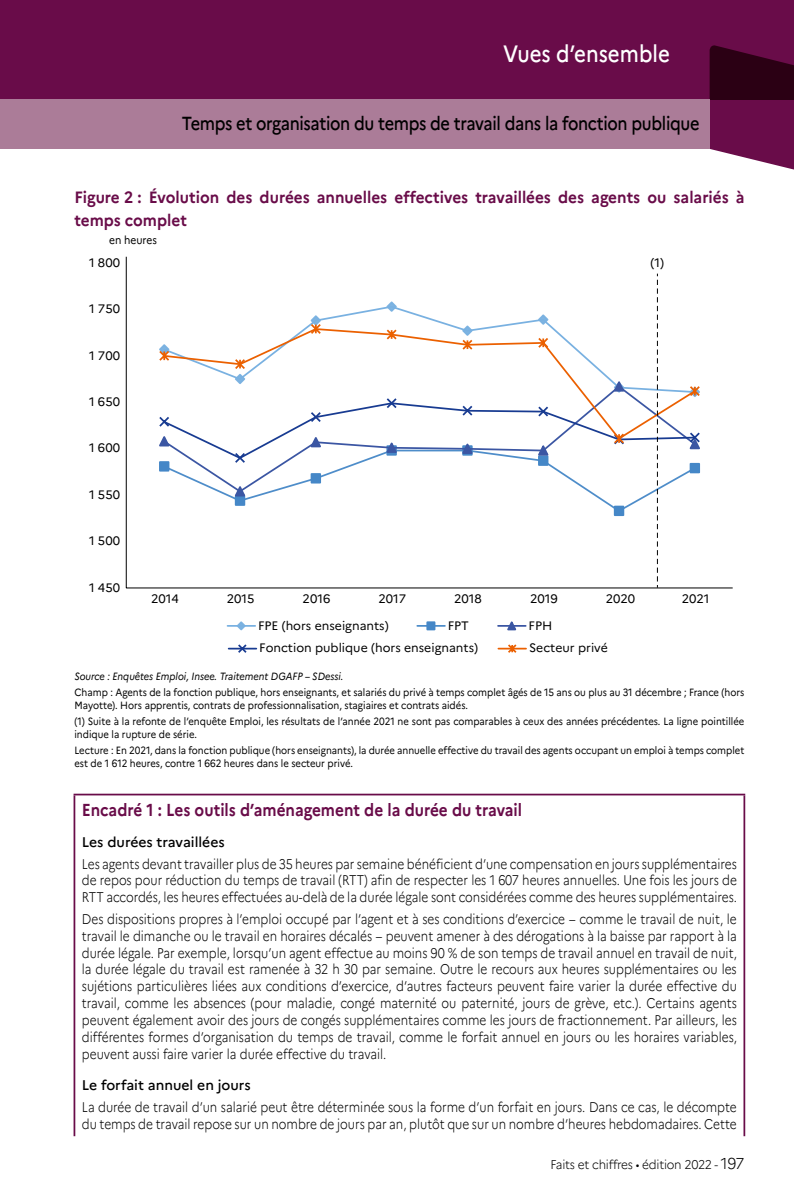
<style>
.page{position:relative;width:794px;height:1191px;background:#fff}
.page>*{position:absolute;margin:0;border:0;box-sizing:border-box;transform-origin:0 0}
.t1{font:500 23.62px "Marianne";color:#fff;scale:.87 1}
.t2{font:500 18.9px "Marianne";letter-spacing:-.02em;color:#000;scale:.87 1}
._06_Encadre_TITRE{font:700 17.32px "Marianne";color:#690c49;scale:.89 1}
._05_Titre{font:700 16.45px/22.8px "Marianne";color:#690c49;scale:.94 1}
._06_Encadre_TC{font:300 14px/16.8px "Marianne";color:#000;text-align:justify;scale:.85 1}
._06_Encadre_Sous-tit{font:500 14px "Marianne";color:#000}
.t3{font:300 12.6px "Marianne";letter-spacing:-.02em;color:#000;scale:.94 1}
.t4{font:12.25px "Marianne";color:#000}
._05_Cell_FaG{font:11.38px "Marianne";color:#000;scale:.9 1}
._05_Note{font:10.5px/12.6px "Marianne";color:#000;scale:.9 1}
._05_Source{font:italic 10.5px "Marianne";color:#000;scale:.9 1}
.s1{font-size:15.75px}
</style>
<div class="page">
<div style="left:0;top:0;width:794px;height:99px;background:#690c49"></div>
<svg style="left:709px;top:45px;width:85px;height:125px"></svg>
<div style="left:0;top:99px;width:709px;height:50px;background:#ab7c98"></div>
<svg style="left:125px;top:256px;width:608px;height:333px"></svg>
<hr style="left:227px;top:625px;width:28px;height:2px;background:#79b1e1">
<svg style="left:237px;top:621px;width:9px;height:9px"></svg>
<hr style="left:417px;top:625px;width:28px;height:2px;background:#4587c7">
<div style="left:427px;top:622px;width:7px;height:7px;background:#4587c7"></div>
<div style="left:426px;top:621px;width:9px;height:9px;border:2px solid #4587c7"></div>
<hr style="left:498px;top:625px;width:28px;height:2px;background:#3b56a3">
<svg style="left:505px;top:621px;width:13px;height:10px"></svg>
<svg style="left:229px;top:644px;width:27px;height:9px"></svg>
<svg style="left:498px;top:644px;width:28px;height:9px"></svg>
<svg style="left:157px;top:274px;width:545px;height:313px"></svg>
<hr style="left:74px;top:793px;width:671px;height:2px;background:#690c49">
<hr style="left:74px;top:795px;width:1px;height:341px;background:#690c49">
<hr style="left:743px;top:795px;width:2px;height:341px;background:#690c49">
<h1 class="t1" style="left:503px;top:39px;width:193px">Vues d’ensemble</h1>
<h2 class="t2" style="left:182px;top:112px;width:596px">Temps et organisation du temps de travail dans la fonction publique</h2>
<p class="_05_Titre" style="left:74px;top:186px;width:714px">Figure 2 : Évolution des durées annuelles effectives travaillées des agents ou salariés à temps complet</p>
<p class="_05_Cell_FaG" style="left:109px;top:233px;width:55px">en heures</p>
<p class="t4" style="left:89px;top:255px;width:33px">1 800</p>
<p class="t4" style="left:89px;top:301px;width:33px">1 750</p>
<p class="t4" style="left:89px;top:348px;width:33px">1 700</p>
<p class="t4" style="left:89px;top:394px;width:33px">1 650</p>
<p class="t4" style="left:89px;top:440px;width:33px">1 600</p>
<p class="t4" style="left:89px;top:487px;width:33px">1 550</p>
<p class="t4" style="left:89px;top:533px;width:33px">1 500</p>
<p class="t4" style="left:89px;top:580px;width:33px">1 450</p>
<p class="t4" style="left:650px;top:255px;width:15px">(1)</p>
<p class="t4" style="left:151px;top:591px;width:29px">2014</p>
<p class="t4" style="left:227px;top:591px;width:29px">2015</p>
<p class="t4" style="left:303px;top:591px;width:29px">2016</p>
<p class="t4" style="left:378px;top:591px;width:29px">2017</p>
<p class="t4" style="left:454px;top:591px;width:29px">2018</p>
<p class="t4" style="left:530px;top:591px;width:29px">2019</p>
<p class="t4" style="left:606px;top:591px;width:31px">2020</p>
<p class="t4" style="left:681px;top:591px;width:29px">2021</p>
<p class="t4" style="left:258px;top:618px;width:132px">FPE (hors enseignants)</p>
<p class="t4" style="left:448px;top:618px;width:23px">FPT</p>
<p class="t4" style="left:528px;top:618px;width:25px">FPH</p>
<p class="t4" style="left:259px;top:640px;width:220px">Fonction publique (hors enseignants)</p>
<p class="t4" style="left:529px;top:640px;width:80px">Secteur privé</p>
<p class="_05_Source" style="left:74px;top:670px;width:300px">Source : Enquêtes Emploi, Insee. Traitement DGAFP – SDessi.</p>
<p class="_05_Note" style="left:74px;top:686px;width:746px">Champ : Agents de la fonction publique, hors enseignants, et salariés du privé à temps complet âgés de 15 ans ou plus au 31 décembre ; France (hors<br>Mayotte). Hors apprentis, contrats de professionnalisation, stagiaires et contrats aidés.</p>
<p class="_05_Note" style="left:74px;top:715px;width:746px">(1) Suite à la refonte de l’enquête Emploi, les résultats de l’année 2021 ne sont pas comparables à ceux des années précédentes. La ligne pointillée indique la rupture de série.</p>
<p class="_05_Note" style="left:74px;top:744px;width:746px">Lecture : En 2021, dans la fonction publique (hors enseignants), la durée annuelle effective du travail des agents occupant un emploi à temps complet est de 1 612 heures, contre 1 662 heures dans le secteur privé.</p>
<p class="_06_Encadre_TITRE" style="left:82px;top:799px;width:496px">Encadré 1 : Les outils d’aménagement de la durée du travail</p>
<p class="_06_Encadre_Sous-tit" style="left:82px;top:833px;width:144px">Les durées travaillées</p>
<p class="_06_Encadre_TC" style="left:82px;top:855px;width:772px">Les agents devant travailler plus de 35 heures par semaine bénéficient d’une compensation en jours supplémentaires de repos pour réduction du temps de travail (RTT) afin de respecter les 1 607 heures annuelles. Une fois les jours de RTT accordés, les heures effectuées au‑delà de la durée légale sont considérées comme des heures supplémentaires.</p>
<p class="_06_Encadre_TC" style="left:82px;top:910px;width:772px">Des dispositions propres à l’emploi occupé par l’agent et à ses conditions d’exercice − comme le travail de nuit, le travail le dimanche ou le travail en horaires décalés − peuvent amener à des dérogations à la baisse par rapport à la durée légale. Par exemple, lorsqu’un agent effectue au moins 90 % de son temps de travail annuel en travail de nuit, la durée légale du travail est ramenée à 32 h 30 par semaine. Outre le recours aux heures supplémentaires ou les sujétions particulières liées aux conditions d’exercice, d’autres facteurs peuvent faire varier la durée effective du travail, comme les absences (pour maladie, congé maternité ou paternité, jours de grève, etc.). Certains agents peuvent également avoir des jours de congés supplémentaires comme les jours de fractionnement. Par ailleurs, les différentes formes d’organisation du temps de travail, comme le forfait annuel en jours ou les horaires variables, peuvent aussi faire varier la durée effective du travail.</p>
<p class="_06_Encadre_Sous-tit" style="left:82px;top:1076px;width:170px">Le forfait annuel en jours</p>
<p class="_06_Encadre_TC" style="left:82px;top:1098px;width:772px">La durée de travail d’un salarié peut être déterminée sous la forme d’un forfait en jours. Dans ce cas, le décompte du temps de travail repose sur un nombre de jours par an, plutôt que sur un nombre d’heures hebdomadaires. Cette</p>
<p class="t3" style="left:550px;top:1157px;width:208px">Faits et chiffres • édition 2022 - <span class="s1">197</span></p>
</div>
